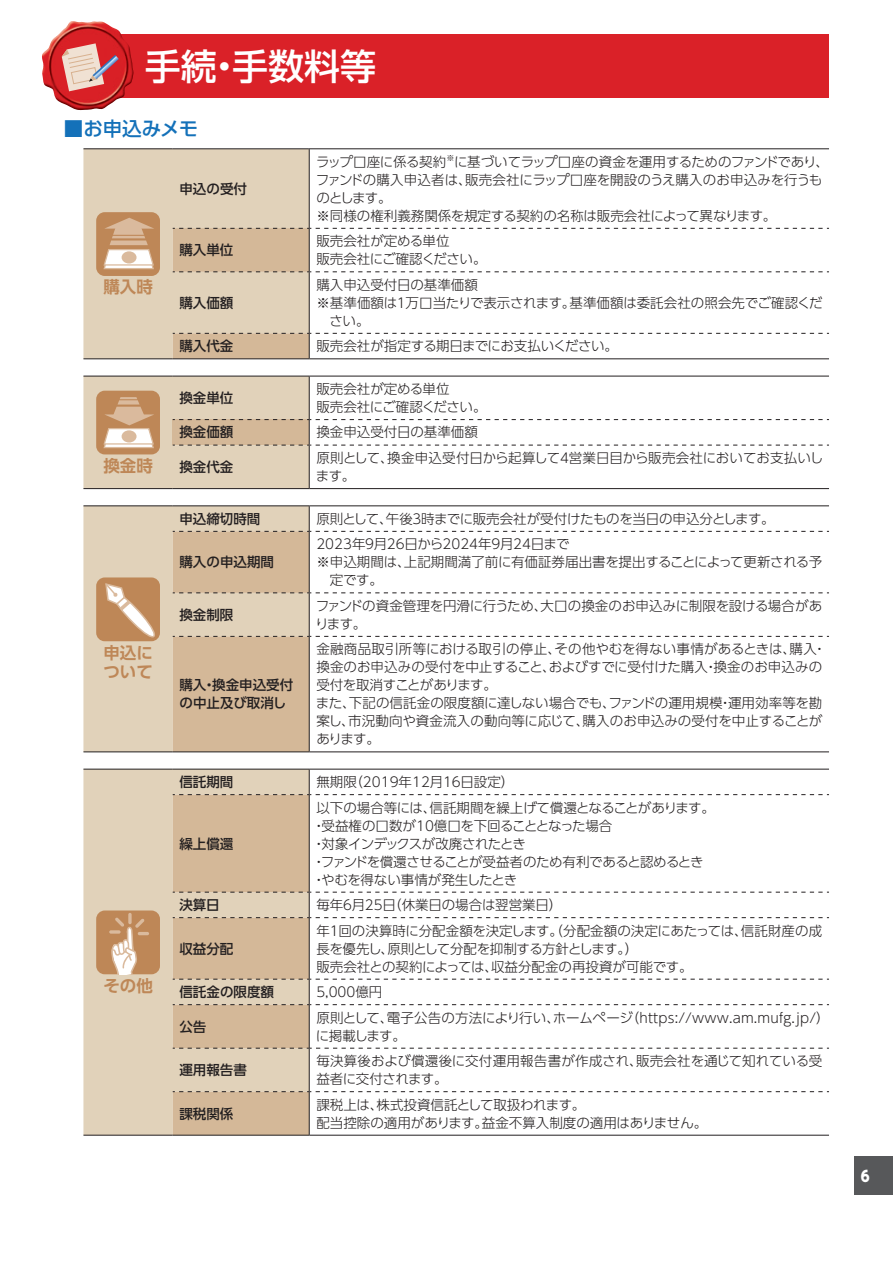
<style>
.page{position:relative;width:893px;height:1263px;background:#fff}
.page>*{position:absolute;margin:0;border:0;box-sizing:border-box;transform-origin:0 0}
.t1{font:500 36px "UD Shin Go Pro";color:#fff}
.t2{font:500 19.5px "UD Shin Go Pro";letter-spacing:-.005em;color:#1471b9}
.t3{font:700 16.5px/19.5px "UD Shin Go Pro De";color:#be8757}
.t4{font:800 15px "UD Shin Go Pro";color:#fff;scale:.9 1}
.t5{font:300 13.5px/18px "UD Shin Go Pro";letter-spacing:-.005em;color:#231f20}
.t6{font:300 13.5px/18px "UD Shin Go Pro";letter-spacing:-.03em;color:#231f20}
.t7{font:500 13.5px/18px "UD Shin Go Pro";color:#231f20}
.t8{font:300 13.5px/18px "UD Shin Go Pro";letter-spacing:.015em;color:#231f20}
</style>
<div class="page">
<div style="left:855px;top:1157px;width:38px;height:38px;background:#57585a"></div>
<div style="left:83px;top:34px;width:740px;height:64px;background:#da2128"></div>
<hr style="left:825px;top:34px;width:4px;height:64px;background:#da2128">
<img style="left:42px;top:21px;width:92px;height:90px">
<svg style="left:62px;top:43px;width:57px;height:48px"></svg>
<div style="left:83px;top:149px;width:90px;height:209px;background:#e1d2ba"></div>
<div style="left:173px;top:149px;width:136px;height:79px;background:#e1d2ba"></div>
<hr style="left:83px;top:148px;width:90px;height:1px;background:#231f20">
<hr style="left:83px;top:358px;width:90px;height:1px;background:#231f20">
<hr style="left:309px;top:149px;width:1px;height:79px;background:#231f20">
<svg style="left:173px;top:228px;width:656px;height:130px"></svg>
<hr style="left:173px;top:148px;width:136px;height:1px;background:#231f20">
<hr style="left:309px;top:148px;width:520px;height:1px;background:#231f20">
<hr style="left:173px;top:358px;width:136px;height:1px;background:#231f20">
<hr style="left:309px;top:358px;width:520px;height:1px;background:#231f20">
<div style="left:96px;top:212px;width:64px;height:64px;background:#be8757;border-radius:9px"></div>
<svg style="left:103px;top:218px;width:51px;height:52px"></svg>
<svg style="left:83px;top:376px;width:746px;height:113px"></svg>
<div style="left:83px;top:506px;width:90px;height:245px;background:#e1d2ba"></div>
<hr style="left:83px;top:505px;width:90px;height:1px;background:#231f20">
<hr style="left:83px;top:751px;width:90px;height:1px;background:#231f20">
<hr style="left:173px;top:505px;width:136px;height:1px;background:#231f20">
<hr style="left:309px;top:505px;width:520px;height:1px;background:#231f20">
<svg style="left:173px;top:506px;width:656px;height:246px"></svg>
<div style="left:96px;top:577px;width:64px;height:64px;background:#be8757;border-radius:9px"></div>
<svg style="left:104px;top:582px;width:56px;height:63px"></svg>
<div style="left:83px;top:770px;width:90px;height:365px;background:#e1d2ba"></div>
<svg style="left:173px;top:795px;width:136px;height:340px;background:#d4ba9c"></svg>
<svg style="left:173px;top:1048px;width:656px;height:1px"></svg>
<hr style="left:83px;top:769px;width:90px;height:1px;background:#231f20">
<hr style="left:309px;top:795px;width:1px;height:97px;background:#231f20">
<hr style="left:309px;top:918px;width:1px;height:61px;background:#231f20">
<hr style="left:309px;top:1005px;width:1px;height:43px;background:#231f20">
<hr style="left:309px;top:1048px;width:1px;height:43px;background:#231f20">
<hr style="left:309px;top:1092px;width:1px;height:43px;background:#231f20">
<hr style="left:173px;top:1135px;width:136px;height:1px;background:#231f20">
<hr style="left:309px;top:1135px;width:520px;height:1px;background:#231f20">
<hr style="left:83px;top:1135px;width:90px;height:1px;background:#231f20">
<svg style="left:173px;top:769px;width:656px;height:26px"></svg>
<svg style="left:173px;top:892px;width:656px;height:26px"></svg>
<svg style="left:173px;top:979px;width:656px;height:26px"></svg>
<svg style="left:173px;top:1091px;width:656px;height:1px"></svg>
<div style="left:96px;top:910px;width:64px;height:64px;background:#be8757;border-radius:9px"></div>
<svg style="left:128px;top:913px;width:4px;height:11px"></svg>
<svg style="left:111px;top:917px;width:38px;height:57px"></svg>
<h1 class="t1" style="left:145px;top:37px;width:233px">手続・手数料等</h1>
<h2 class="t2" style="left:64px;top:112px;width:136px">■お申込みメモ</h2>
<p class="t3" style="left:103px;top:277px;width:51px">購入時</p>
<p class="t3" style="left:103px;top:455px;width:51px">換金時</p>
<p class="t3" style="left:103px;top:642px;width:51px">申込について</p>
<p class="t3" style="left:103px;top:975px;width:51px">その他</p>
<p class="t7" style="left:179px;top:179px;width:69px">申込の受付</p>
<p class="t5" style="left:316px;top:152px;width:515px">ラップ口座に係る契約<sup>※</sup>に基づいてラップ口座の資金を運用するためのファンドであり、ファンドの購入申込者は、販売会社にラップ口座を開設のうえ購入のお申込みを行うものとします。<br>※同様の権利義務関係を規定する契約の名称は販売会社によって異なります。</p>
<p class="t7" style="left:179px;top:241px;width:55px">購入単位</p>
<p class="t5" style="left:316px;top:232px;width:172px">販売会社が定める単位<br>販売会社にご確認ください。</p>
<p class="t7" style="left:179px;top:293px;width:55px">購入価額</p>
<p class="t5" style="left:316px;top:275px;width:163px">購入申込受付日の基準価額</p>
<p class="t5" style="left:316px;top:293px;width:508px">※基準価額は１万口当たりで表示されます。基準価額は委託会社の照会先でご確認くだ</p>
<p class="t5" style="left:330px;top:311px;width:42px">さい。</p>
<p class="t7" style="left:179px;top:337px;width:55px">購入代金</p>
<p class="t5" style="left:316px;top:337px;width:303px">販売会社が指定する期日までにお支払いください。</p>
<p class="t7" style="left:179px;top:388px;width:55px">換金単位</p>
<p class="t5" style="left:316px;top:379px;width:172px">販売会社が定める単位<br>販売会社にご確認ください。</p>
<p class="t7" style="left:179px;top:423px;width:55px">換金価額</p>
<p class="t5" style="left:316px;top:423px;width:163px">換金申込受付日の基準価額</p>
<p class="t7" style="left:179px;top:457px;width:55px">換金代金</p>
<p class="t5" style="left:316px;top:448px;width:509px">原則として、換金申込受付日から起算して４営業日目から販売会社においてお支払いします。</p>
<p class="t7" style="left:179px;top:509px;width:82px">申込締切時間</p>
<p class="t6" style="left:316px;top:509px;width:460px">原則として、午後３時までに販売会社が受付けたものを当日の申込分とします。</p>
<p class="t7" style="left:179px;top:553px;width:96px">購入の申込期間</p>
<p class="t5" style="left:316px;top:535px;width:255px">2023年９月26日から2024年９月24日まで</p>
<p class="t5" style="left:316px;top:553px;width:507px">※申込期間は、上記期間満了前に有価証券届出書を提出することによって更新される予</p>
<p class="t5" style="left:330px;top:571px;width:55px">定です。</p>
<p class="t7" style="left:179px;top:605px;width:55px">換金制限</p>
<p class="t5" style="left:315px;top:596px;width:509px">ファンドの資金管理を円滑に行うため、大口の換金のお申込みに制限を設ける場合があります。</p>
<p class="t7" style="left:179px;top:676px;width:115px">購入・換金申込受付の中止及び取消し</p>
<p class="t5" style="left:316px;top:640px;width:512px">金融商品取引所等における取引の停止、その他やむを得ない事情があるときは、購入・換金のお申込みの受付を中止すること、およびすでに受付けた購入・換金のお申込みの受付を取消すことがあります。<br>また、下記の信託金の限度額に達しない場合でも、ファンドの運用規模・運用効率等を勘案し、市況動向や資金流入の動向等に応じて、購入のお申込みの受付を中止することがあります。</p>
<p class="t7" style="left:179px;top:772px;width:55px">信託期間</p>
<p class="t5" style="left:316px;top:772px;width:200px">無期限（2019年12月16日設定）</p>
<p class="t7" style="left:179px;top:834px;width:55px">繰上償還</p>
<p class="t6" style="left:312px;top:798px;width:404px;text-indent:4px">以下の場合等には、信託期間を繰上げて償還となることがあります。・受益権の口数が10億口を下回ることとなった場合<br>・対象インデックスが改廃されたとき<br>・ファンドを償還させることが受益者のため有利であると認めるとき・やむを得ない事情が発生したとき</p>
<p class="t7" style="left:179px;top:895px;width:42px">決算日</p>
<p class="t5" style="left:316px;top:895px;width:247px">毎年６月25日（休業日の場合は翌営業日）</p>
<p class="t7" style="left:179px;top:939px;width:55px">収益分配</p>
<p class="t5" style="left:316px;top:921px;width:507px">年１回の決算時に分配金額を決定します。（分配金額の決定にあたっては、信託財産の成長を優先し、原則として分配を抑制する方針とします。）<br>販売会社との契約によっては、収益分配金の再投資が可能です。</p>
<p class="t7" style="left:179px;top:982px;width:96px">信託金の限度額</p>
<p class="t5" style="left:316px;top:982px;width:68px">5,000億円</p>
<p class="t7" style="left:179px;top:1017px;width:28px">公告</p>
<p class="t8" style="left:316px;top:1008px;width:515px">原則として、電子公告の方法により行い、ホームページ（https://www.am.mufg.jp/）に掲載します。</p>
<p class="t7" style="left:179px;top:1060px;width:69px">運用報告書</p>
<p class="t5" style="left:316px;top:1051px;width:507px">毎決算後および償還後に交付運用報告書が作成され、販売会社を通じて知れている受益者に交付されます。</p>
<p class="t7" style="left:179px;top:1104px;width:55px">課税関係</p>
<p class="t5" style="left:316px;top:1095px;width:392px">課税上は、株式投資信託として取扱われます。<br>配当控除の適用があります。益金不算入制度の適用はありません。</p>
<p class="t4" style="left:861px;top:1163px;width:11px">6</p>
</div>
